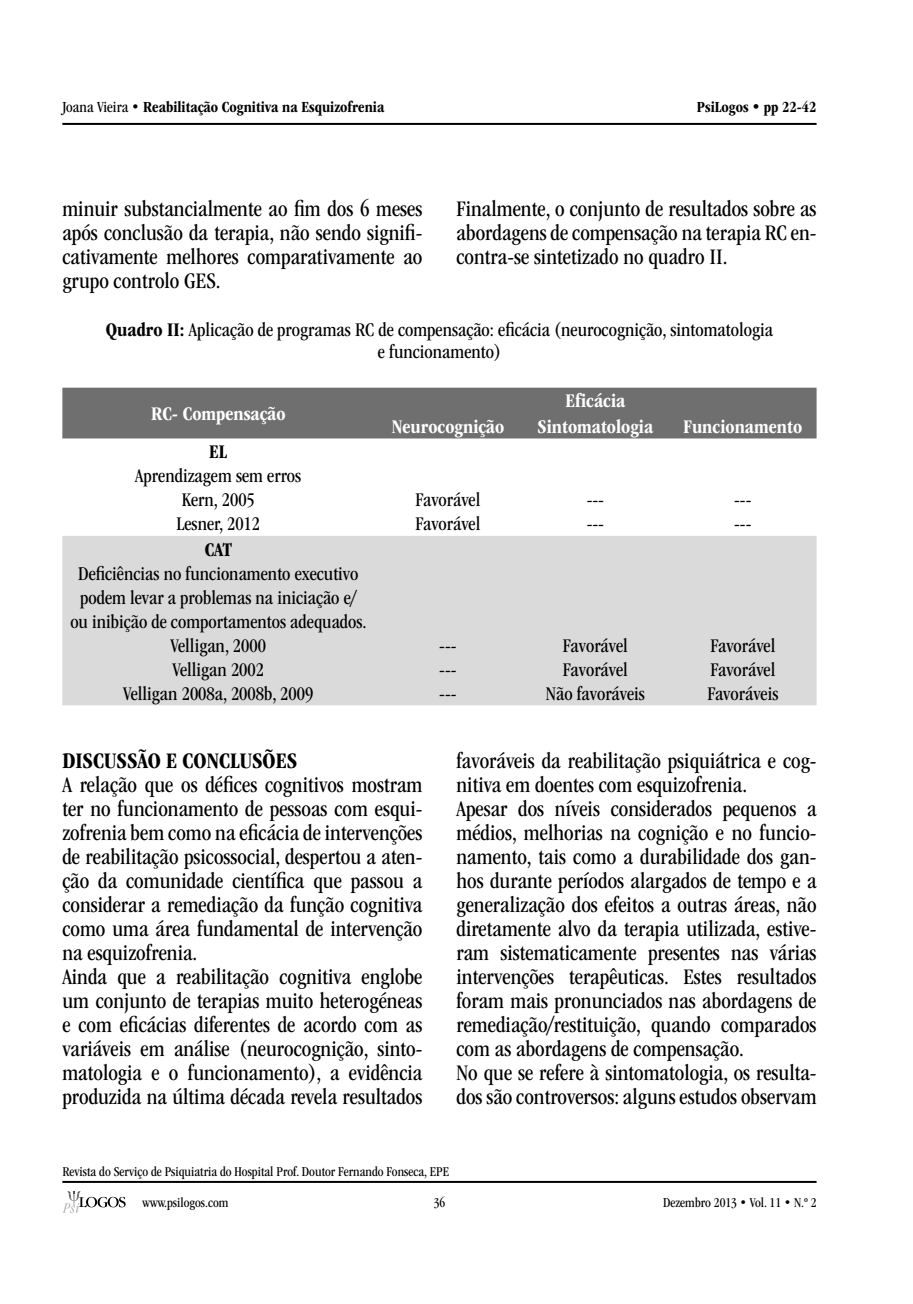
<style>
.page{position:relative;width:913px;height:1304px;background:#fff}
.page>*{position:absolute;margin:0;border:0;box-sizing:border-box;transform-origin:0 0}
.t1{font:condensed 23px/24px "ITC Garamond Std";color:#000;text-align:justify}
.t2{font:700 condensed 23px "ITC Garamond Std";color:#000}
.t3{font:condensed 20px/24px "ITC Garamond Std";color:#000;text-align:center}
.t4{font:700 condensed 20px "ITC Garamond Std";color:#fff}
.t5{font:700 condensed 20px "ITC Garamond Std";color:#000}
.t6{font:700 condensed 16px "ITC Garamond Std";color:#000}
.t7{font:condensed 14px "ITC Garamond Std";color:#000}
.s1{font-weight:400}
.s2{font-weight:700}
</style>
<div class="page">
<hr style="left:62px;top:1181px;width:754px;height:2px;background:#000">
<svg style="left:62px;top:1191px;width:64px;height:22px"></svg>
<hr style="left:62px;top:123px;width:754px;height:2px;background:#000">
<div style="left:62px;top:388px;width:754px;height:50px;background:#706f6f"></div>
<div style="left:62px;top:536px;width:754px;height:169px;background:#dadada"></div>
<p class="t6" style="left:62px;top:98px;width:323px"><span class="s1">Joana Vieira •</span> Reabilitação Cognitiva na Esquizofrenia</p>
<p class="t6" style="left:697px;top:98px;width:121px">PsiLogos • pp 22-42</p>
<p class="t1" style="left:62px;top:197px;width:362px">minuir substancialmente ao fim dos 6 meses após conclusão da terapia, não sendo signifi&shy;cativamente melhores comparativamente ao grupo controlo GES.</p>
<p class="t1" style="left:456px;top:197px;width:361px">Finalmente, o conjunto de resultados sobre as abordagens de compensação na terapia RC en&shy;contra-se sintetizado no quadro II.</p>
<p class="t3" style="left:106px;top:319px;width:669px;line-height:22px"><span class="s2">Quadro II:</span> Aplicação de programas RC de compensação: eficácia (neurocognição, sintomatologia e funcionamento)</p>
<p class="t4" style="left:151px;top:403px;width:136px">RC- Compensação</p>
<p class="t5" style="left:209px;top:441px;width:20px">EL</p>
<p class="t3" style="left:135px;top:464px;width:167px">Aprendizagem sem erros<br>Kern, 2005<br>Lesner, 2012</p>
<p class="t5" style="left:205px;top:538px;width:29px">CAT</p>
<p class="t3" style="left:70px;top:561px;width:298px">Deficiências no funcionamento executivo podem levar a problemas na iniciação e/ ou inibição de comportamentos adequados.<br>Velligan, 2000<br>Velligan 2002<br>Velligan 2008a, 2008b, 2009</p>
<p class="t4" style="left:565px;top:390px;width:61px">Eficácia</p>
<p class="t4" style="left:392px;top:415px;width:114px">Neurocognição</p>
<p class="t4" style="left:537px;top:415px;width:117px">Sintomatologia</p>
<p class="t4" style="left:683px;top:415px;width:120px">Funcionamento</p>
<p class="t3" style="left:415px;top:488px;width:66px;text-align:left">Favorável<br>Favorável</p>
<p class="t3" style="left:587px;top:488px;width:19px;text-align:left">--- ---</p>
<p class="t3" style="left:734px;top:488px;width:19px;text-align:left">--- ---</p>
<p class="t3" style="left:439px;top:633px;width:19px;text-align:justify">--- --- ---</p>
<p class="t3" style="left:546px;top:633px;width:101px">Favorável<br>Favorável<br>Não favoráveis</p>
<p class="t3" style="left:707px;top:633px;width:73px;text-align:left">Favorável<br>Favorável<br>Favoráveis</p>
<p class="t2" style="left:62px;top:748px;width:236px">DISCUSSÃO E CONCLUSÕES</p>
<p class="t1" style="left:62px;top:773px;width:362px;text-align:left">A relação que os défices cognitivos mostram ter no funcionamento de pessoas com esqui&shy;zofrenia bem como na eficácia de intervenções de reabilitação psicossocial, despertou a aten&shy;ção da comunidade científica que passou a considerar a remediação da função cognitiva como uma área fundamental de intervenção na esquizofrenia.<br>Ainda que a reabilitação cognitiva englobe um conjunto de terapias muito heterogéneas e com eficácias diferentes de acordo com as variáveis em análise (neurocognição, sinto&shy;matologia e o funcionamento), a evidência produzida na última década revela resultados</p>
<p class="t1" style="left:456px;top:749px;width:362px;text-align:left">favoráveis da reabilitação psiquiátrica e cog&shy;nitiva em doentes com esquizofrenia.<br>Apesar dos níveis considerados pequenos a médios, melhorias na cognição e no funcio&shy;namento, tais como a durabilidade dos gan&shy;hos durante períodos alargados de tempo e a generalização dos efeitos a outras áreas, não diretamente alvo da terapia utilizada, estive&shy;ram sistematicamente presentes nas várias intervenções terapêuticas. Estes resultados foram mais pronunciados nas abordagens de remediação/restituição, quando comparados com as abordagens de compensação.<br>No que se refere à sintomatologia, os resulta&shy;dos são controversos: alguns estudos observam</p>
<p class="t7" style="left:62px;top:1164px;width:388px">Revista do Serviço de Psiquiatria do Hospital Prof. Doutor Fernando Fonseca, EPE</p>
<p class="t7" style="left:143px;top:1194px;width:87px">www.psilogos.com</p>
<p class="t7" style="left:434px;top:1195px;width:13px">36</p>
<p class="t7" style="left:663px;top:1194px;width:155px">Dezembro 2013 • Vol. 11 • N.º 2</p>
</div>
